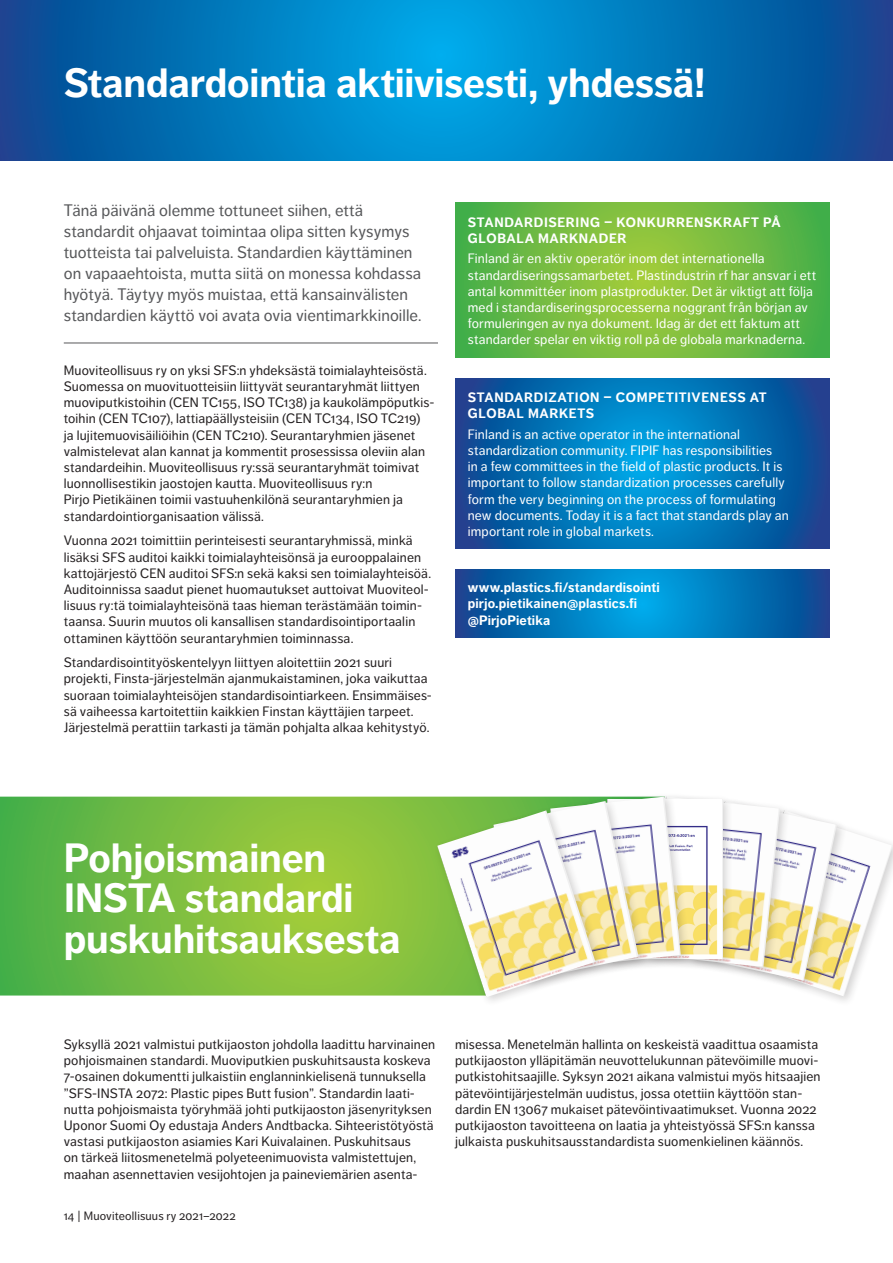
<style>
.page{position:relative;width:893px;height:1263px;background:#fff}
.page>*{position:absolute;margin:0;border:0;box-sizing:border-box;transform-origin:0 0}
.Pääotsikko_vihr_2020{font:700 40.5px/40.5px "Dagny Pro";letter-spacing:-.005em;color:#fff}
.Ingressi_2022{font:16.5px/21px "Dagny Pro";letter-spacing:.005em;color:#57585a}
.Leipis_Dagny_2_mm_vä{font:13.5px/16.2px "Dagny Pro";letter-spacing:.01em;color:#231f20}
.UK_tekstit{font:13.5px/16.2px "Dagny Pro";letter-spacing:.01em;color:#fff}
.SE_tekstit_nega{font:13.5px/16.2px "Dagny Pro";letter-spacing:.01em;color:#fff}
.EN_ja_SE_Otsikot_202{font:700 13.5px/16.2px "Dagny Pro";letter-spacing:.045em;color:#fff}
.Signeeraukset_ja_huo{font:700 13.5px "Dagny Pro";letter-spacing:.01em;color:#fff}
.t1{font:12px "Dagny Pro";letter-spacing:.015em;color:#231f20}
</style>
<div class="page">
<svg style="left:0;top:797px;width:489px;height:198px;background:#7cbe40"></svg>
<svg style="left:0;top:0;width:892px;height:160px;background:#0376b9"></svg>
<hr style="left:892px;top:0;width:1px;height:160px;background:#24408f">
<hr style="left:64px;top:343px;width:374px;height:1px;background:#57585a">
<svg style="left:455px;top:378px;width:374px;height:171px;background:#046eb3"></svg>
<svg style="left:455px;top:203px;width:374px;height:154px;background:#70ba42"></svg>
<svg style="left:455px;top:570px;width:374px;height:67px;background:#0375b9"></svg>
<img style="left:812px;top:830px;width:81px;height:166px">
<div style="left:687px;top:796px;width:160px;height:195px;background:#231f20;opacity:.2"></div>
<img style="left:692px;top:801px;width:145px;height:179px">
<div style="left:645px;top:792px;width:145px;height:186px;background:#231f20;opacity:.2"></div>
<img style="left:734px;top:797px;width:46px;height:170px">
<div style="left:602px;top:794px;width:132px;height:175px;background:#231f20;opacity:.2"></div>
<img style="left:691px;top:799px;width:31px;height:159px">
<div style="left:545px;top:792px;width:146px;height:186px;background:#231f20;opacity:.2"></div>
<img style="left:649px;top:797px;width:32px;height:170px">
<div style="left:489px;top:796px;width:160px;height:195px;background:#231f20;opacity:.2"></div>
<img style="left:493px;top:801px;width:145px;height:179px">
<div style="left:433px;top:806px;width:173px;height:202px;background:#231f20;opacity:.2"></div>
<img style="left:437px;top:810px;width:158px;height:187px">
<p class="Pääotsikko_vihr_2020" style="left:64px;top:63px;width:643px">Standardointia aktiivisesti, yhdessä!</p>
<p class="Ingressi_2022" style="left:64px;top:200px;width:359px">Tänä päivänä olemme tottuneet siihen, että standardit ohjaavat toimintaa olipa sitten kysymys tuotteista tai palveluista. Standardien käyttäminen on vapaaehtoista, mutta siitä on monessa kohdassa hyötyä. Täytyy myös muistaa, että kansainvälisten standardien käyttö voi avata ovia vientimarkkinoille.</p>
<p class="Leipis_Dagny_2_mm_vä" style="left:64px;top:362px;width:372px">Muoviteollisuus ry on yksi SFS:n yhdeksästä toimialayhteisöstä.<br>Suomessa on muovituotteisiin liittyvät seurantaryhmät liittyen muoviputkistoihin (CEN TC155, ISO TC138) ja kaukolämpöputkis&shy;toihin (CEN TC107), lattiapäällysteisiin (CEN TC134, ISO TC219)<br>ja lujitemuovisäiliöihin (CEN TC210). Seurantaryhmien jäsenet valmistelevat alan kannat ja kommentit prosessissa oleviin alan standardeihin. Muoviteollisuus ry:ssä seurantaryhmät toimivat luonnollisestikin jaostojen kautta. Muoviteollisuus ry:n<br>Pirjo Pietikäinen toimii vastuuhenkilönä seurantaryhmien ja standardointiorganisaation välissä.</p>
<p class="Leipis_Dagny_2_mm_vä" style="left:64px;top:533px;width:369px">Vuonna 2021 toimittiin perinteisesti seurantaryhmissä, minkä lisäksi SFS auditoi kaikki toimialayhteisönsä ja eurooppalainen kattojärjestö CEN auditoi SFS:n sekä kaksi sen toimialayhteisöä.<br>Auditoinnissa saadut pienet huomautukset auttoivat Muoviteol&shy;lisuus ry:tä toimialayhteisönä taas hieman terästämään toimin&shy;taansa. Suurin muutos oli kansallisen standardisointiportaalin ottaminen käyttöön seurantaryhmien toiminnassa.</p>
<p class="Leipis_Dagny_2_mm_vä" style="left:64px;top:654px;width:370px">Standardisointityöskentelyyn liittyen aloitettiin 2021 suuri projekti, Finsta-järjestelmän ajanmukaistaminen, joka vaikuttaa suoraan toimialayhteisöjen standardisointiarkeen. Ensimmäises&shy;sä vaiheessa kartoitettiin kaikkien Finstan käyttäjien tarpeet.<br>Järjestelmä perattiin tarkasti ja tämän pohjalta alkaa kehitystyö.</p>
<p class="EN_ja_SE_Otsikot_202" style="left:468px;top:214px;width:314px">STANDARDISERING – KONKURRENSKRAFT PÅ<br>GLOBALA MARKNADER</p>
<p class="SE_tekstit_nega" style="left:468px;top:251px;width:350px">Finland är en aktiv operatör inom det internationella standardiseringssamarbetet. Plastindustrin rf har ansvar i ett antal kommittéer inom plastprodukter. Det är viktigt att följa med i standardiseringsprocesserna noggrant från början av formuleringen av nya dokument. Idag är det ett faktum att standarder spelar en viktig roll på de globala marknaderna.</p>
<p class="EN_ja_SE_Otsikot_202" style="left:468px;top:389px;width:300px">STANDARDIZATION – COMPETITIVENESS AT<br>GLOBAL MARKETS</p>
<p class="UK_tekstit" style="left:468px;top:426px;width:323px">Finland is an active operator in the international standardization community. FIPIF has responsibilities<br>in a few committees in the field of plastic products. It is important to follow standardization processes carefully form the very beginning on the process of formulating new documents. Today it is a fact that standards play an important role in global markets.</p>
<p class="Signeeraukset_ja_huo" style="left:468px;top:579px;width:193px">www.plastics.fi/standardisointi</p>
<p class="Signeeraukset_ja_huo" style="left:468px;top:596px;width:171px">pirjo.pietikainen@plastics.fi</p>
<p class="Signeeraukset_ja_huo" style="left:468px;top:612px;width:84px">@PirjoPietika</p>
<p class="Pääotsikko_vihr_2020" style="left:64px;top:838px;width:338px">Pohjoismainen<br>INSTA standardi puskuhitsauksesta</p>
<p class="Leipis_Dagny_2_mm_vä" style="left:64px;top:1036px;width:373px">Syksyllä 2021 valmistui putkijaoston johdolla laadittu harvinainen pohjoismainen standardi. Muoviputkien puskuhitsausta koskeva 7-osainen dokumentti julkaistiin englanninkielisenä tunnuksella ”SFS-INSTA 2072: Plastic pipes Butt fusion”. Standardin laati&shy;nutta pohjoismaista työryhmää johti putkijaoston jäsenyrityksen Uponor Suomi Oy edustaja Anders Andtbacka. Sihteeristötyöstä vastasi putkijaoston asiamies Kari Kuivalainen. Puskuhitsaus<br>on tärkeä liitosmenetelmä polyeteenimuovista valmistettujen, maahan asennettavien vesijohtojen ja paineviemärien asenta-</p>
<p class="Leipis_Dagny_2_mm_vä" style="left:455px;top:1036px;width:367px">misessa. Menetelmän hallinta on keskeistä vaadittua osaamista putkijaoston ylläpitämän neuvottelukunnan pätevöimille muovi&shy;putkistohitsaajille. Syksyn 2021 aikana valmistui myös hitsaajien pätevöintijärjestelmän uudistus, jossa otettiin käyttöön stan&shy;dardin EN 13067 mukaiset pätevöintivaatimukset. Vuonna 2022 putkijaoston tavoitteena on laatia ja yhteistyössä SFS:n kanssa julkaista puskuhitsausstandardista suomenkielinen käännös.</p>
<p class="t1" style="left:64px;top:1209px;width:173px">14 | Muoviteollisuus ry 2021–2022</p>
</div>
